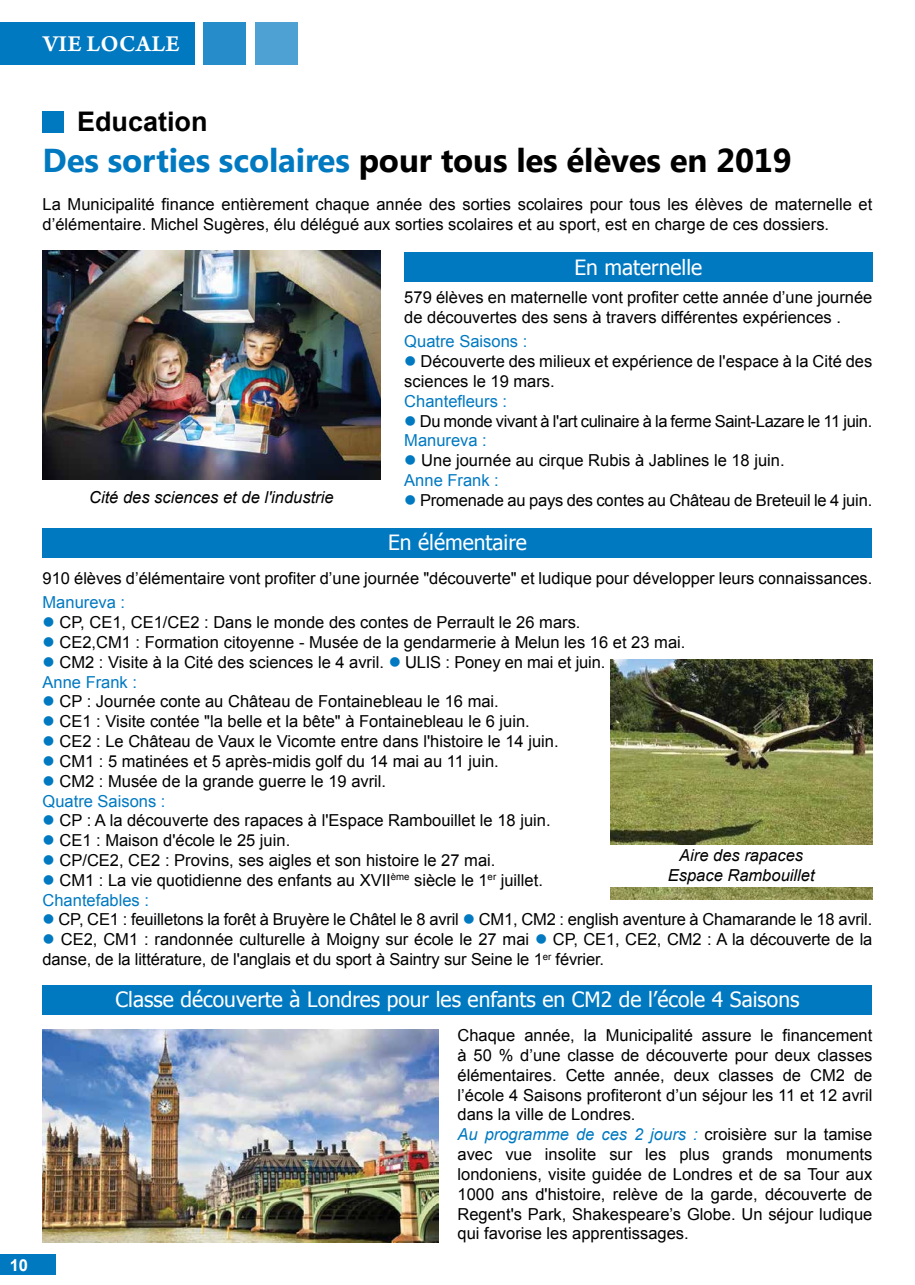
<style>
.page{position:relative;width:915px;height:1285px;background:#fff}
.page>*{position:absolute;margin:0;border:0;box-sizing:border-box;transform-origin:0 0}
.t1{font:700 33px "Khmer UI";letter-spacing:-.005em;color:#000}
.t2{font:700 27px "Arial";color:#000}
.t3{font:24px "Arno Pro Smbd Sm Text";letter-spacing:.015em;color:#fff}
.t4{font:21px "Tahoma";color:#fff}
.t5{font:16.5px/19.8px "Arial";color:#000}
.t6{font:16.5px/19.8px "Arial";letter-spacing:-.02em;color:#000}
.t7{font:italic 16.5px/19.8px "Arial";color:#000;text-align:center}
.t8{font:16.5px "Arial";color:#0079c1}
.t9{font:700 16.5px "Arial";color:#fff}
.s1{color:#0079c1}
.s2{font-style:italic;color:#0079c1}
</style>
<div class="page">
<div style="left:0;top:1253px;width:56px;height:21px;background:#0079c1"></div>
<div style="left:0;top:22px;width:195px;height:42px;background:#0079c1"></div>
<div style="left:204px;top:22px;width:42px;height:42px;background:#278dca"></div>
<div style="left:255px;top:22px;width:42px;height:42px;background:#4da1d3"></div>
<div style="left:43px;top:111px;width:21px;height:21px;background:#0079c1"></div>
<img style="left:43px;top:250px;width:337px;height:229px">
<div style="left:404px;top:252px;width:468px;height:30px;background:#0079c1"></div>
<div style="left:43px;top:528px;width:829px;height:30px;background:#0079c1"></div>
<img style="left:43px;top:1029px;width:395px;height:213px">
<div style="left:43px;top:984px;width:829px;height:30px;background:#0079c1"></div>
<img style="left:610px;top:659px;width:262px;height:240px">
<div style="left:605px;top:844px;width:272px;height:42px;background:#fff"></div>
<h3 class="t3" style="left:43px;top:30px;width:138px">VIE LOCALE</h3>
<p class="t9" style="left:10px;top:1253px;width:20px">10</p>
<h2 class="t2" style="left:77px;top:104px;width:132px">Education</h2>
<h1 class="t1" style="left:43px;top:141px;width:750px"><span class="s1">Des sorties scolaires</span> pour tous les élèves en 2019</h1>
<p class="t5" style="left:43px;top:194px;width:831px">La Municipalité finance entièrement chaque année des sorties scolaires pour tous les élèves de maternelle et d’élémentaire. Michel Sugères, élu délégué aux sorties scolaires et au sport, est en charge de ces dossiers.</p>
<p class="t4" style="left:574px;top:253px;width:129px">En maternelle</p>
<p class="t5" style="left:404px;top:288px;width:469px">579 élèves en maternelle vont profiter cette année d’une journée de découvertes des sens à travers différentes expériences .</p>
<p class="t8" style="left:404px;top:330px;width:124px">Quatre Saisons :</p>
<p class="t5" style="left:404px;top:351px;width:469px"><span class="s1">●</span> Découverte des milieux et expérience de l'espace à la Cité des sciences le 19 mars.</p>
<p class="t8" style="left:404px;top:390px;width:104px">Chantefleurs :</p>
<p class="t6" style="left:404px;top:411px;width:469px"><span class="s1">●</span> Du monde vivant à l'art culinaire à la ferme Saint-Lazare le 11 juin.<br><span class="s1">Manureva :</span></p>
<p class="t5" style="left:404px;top:450px;width:382px"><span class="s1">●</span> Une journée au cirque Rubis à Jablines le 18 juin.<br><span class="s1">Anne Frank :</span></p>
<p class="t7" style="left:89px;top:487px;width:246px">Cité des sciences et de l'industrie</p>
<p class="t5" style="left:404px;top:490px;width:469px"><span class="s1">●</span> Promenade au pays des contes au Château de Breteuil le 4 juin.</p>
<p class="t4" style="left:388px;top:528px;width:140px">En élémentaire</p>
<p class="t5" style="left:43px;top:568px;width:831px">910 élèves d’élémentaire vont profiter d’une journée "découverte" et ludique pour développer leurs connaissances.</p>
<p class="t8" style="left:43px;top:591px;width:84px">Manureva :</p>
<p class="t5" style="left:43px;top:612px;width:539px"><span class="s1">●</span> CP, CE1, CE1/CE2 : Dans le monde des contes de Perrault le 26 mars.</p>
<p class="t5" style="left:43px;top:632px;width:644px"><span class="s1">●</span> CE2,CM1 : Formation citoyenne - Musée de la gendarmerie à Melun les 16 et 23 mai.</p>
<p class="t5" style="left:43px;top:652px;width:564px"><span class="s1">●</span> CM2 : Visite à la Cité des sciences le 4 avril. <span class="s1">●</span> ULIS : Poney en mai et juin.<br><span class="s1">Anne Frank :</span></p>
<p class="t5" style="left:43px;top:691px;width:457px"><span class="s1">●</span> CP : Journée conte au Château de Fontainebleau le 16 mai.</p>
<p class="t5" style="left:43px;top:711px;width:488px"><span class="s1">●</span> CE1 : Visite contée "la belle et la bête" à Fontainebleau le 6 juin.</p>
<p class="t5" style="left:43px;top:731px;width:517px"><span class="s1">●</span> CE2 : Le Château de Vaux le Vicomte entre dans l'histoire le 14 juin.</p>
<p class="t5" style="left:43px;top:751px;width:457px"><span class="s1">●</span> CM1 : 5 matinées et 5 après-midis golf du 14 mai au 11 juin.</p>
<p class="t5" style="left:43px;top:771px;width:345px"><span class="s1">●</span> CM2 : Musée de la grande guerre le 19 avril.<br><span class="s1">Quatre Saisons :</span></p>
<p class="t5" style="left:43px;top:810px;width:509px"><span class="s1">●</span> CP : A la découverte des rapaces à l'Espace Rambouillet le 18 juin.</p>
<p class="t5" style="left:43px;top:830px;width:249px"><span class="s1">●</span> CE1 : Maison d'école le 25 juin.</p>
<p class="t5" style="left:43px;top:850px;width:454px"><span class="s1">●</span> CP/CE2, CE2 : Provins, ses aigles et son histoire le 27 mai.</p>
<p class="t5" style="left:43px;top:870px;width:502px"><span class="s1">●</span> CM1 : La vie quotidienne des enfants au XVII<sup>ème</sup> siècle le 1<sup>er</sup> juillet.<br><span class="s1">Chantefables :</span></p>
<p class="t5" style="left:43px;top:909px;width:831px"><span class="s1">●</span> CP, CE1 : feuilletons la forêt à Bruyère le Châtel le 8 avril <span class="s1">●</span> CM1, CM2 : english aventure à Chamarande le 18 avril.</p>
<p class="t5" style="left:43px;top:929px;width:831px"><span class="s1">●</span> CE2, CM1 : randonnée culturelle à Moigny sur école le 27 mai <span class="s1">●</span> CP, CE1, CE2, CM2 : A la découverte de la danse, de la littérature, de l'anglais et du sport à Saintry sur Seine le 1<sup>er</sup> février.</p>
<p class="t7" style="left:667px;top:845px;width:148px">Aire des rapaces<br>Espace Rambouillet</p>
<p class="t4" style="left:116px;top:985px;width:685px">Classe découverte à Londres pour les enfants en CM2 de l’école 4 Saisons</p>
<p class="t5" style="left:457px;top:1025px;width:416px">Chaque année, la Municipalité assure le financement à 50 % d’une classe de découverte pour deux classes élémentaires. Cette année, deux classes de CM2 de l’école 4 Saisons profiteront d’un séjour les 11 et 12 avril dans la ville de Londres.<br><span class="s2">Au programme de ces 2 jours :</span> croisière sur la tamise avec vue insolite sur les plus grands monuments londoniens, visite guidée de Londres et de sa Tour aux 1000 ans d'histoire, relève de la garde, découverte de Regent's Park, Shakespeare’s Globe. Un séjour ludique qui favorise les apprentissages.</p>
</div>
